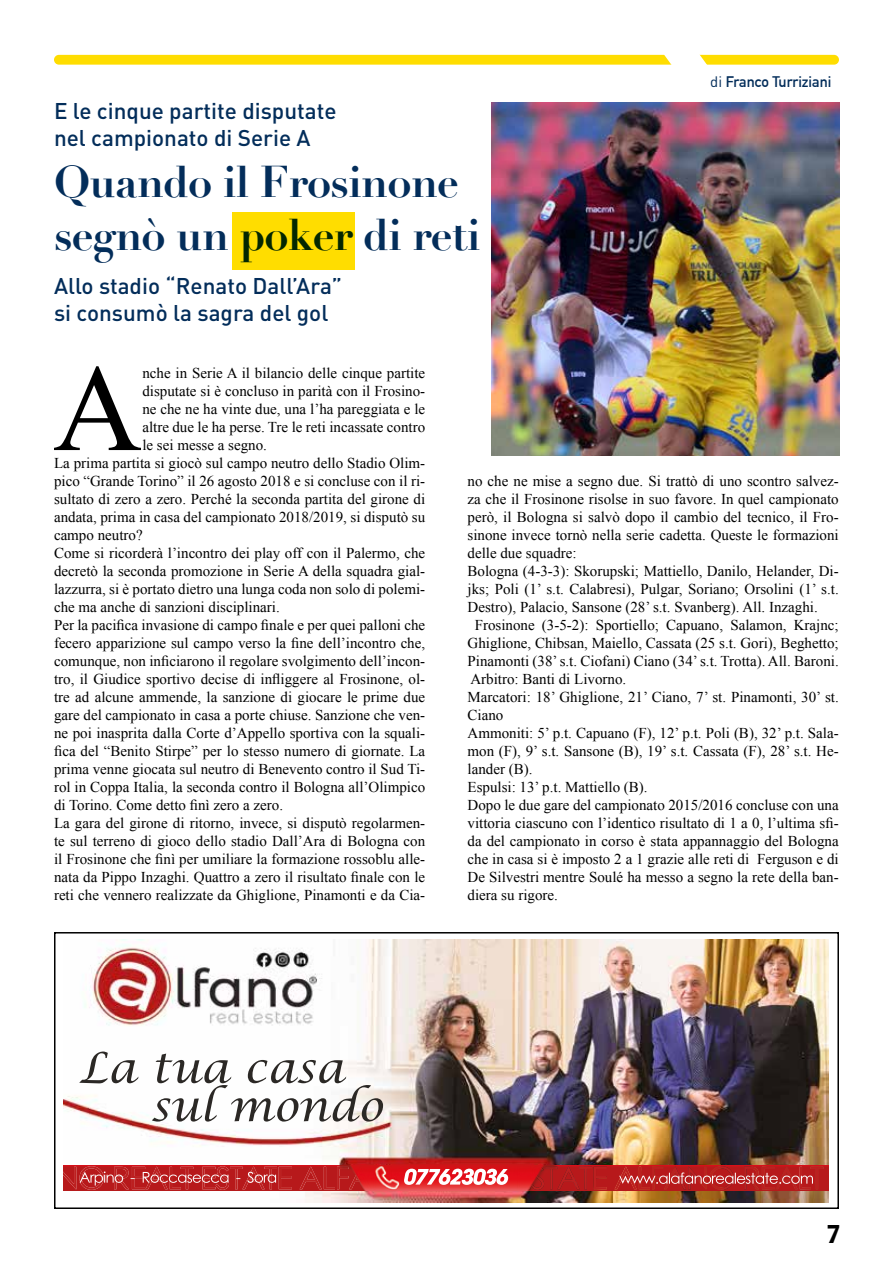
<style>
.page{position:relative;width:893px;height:1263px;background:#fff}
.page>*{position:absolute;margin:0;border:0;box-sizing:border-box;transform-origin:0 0}
.t1{font:123.75px "Times New Roman";color:#000}
.t2{font:700 43.5px/52.5px "Didot";letter-spacing:-.02em;color:#032d5a}
.t3{font:700 24px "Apex New";color:#000}
.t4{font:500 22.5px/27px "DIN Pro";color:#032d5a}
.t5{font:15px "Times New Roman";color:#000}
.t6{font:700 15px "DIN Alternate";color:#032d5a}
.s1{font-family:"DIN Pro";font-weight:400}
</style>
<div class="page">
<img style="left:64px;top:940px;width:765px;height:262px">
<img style="left:64px;top:1166px;width:765px;height:25px">
<div style="left:54px;top:932px;width:785px;height:277px;border:2px solid #000"></div>
<div style="left:54px;top:55px;width:785px;height:10px;background:#fd0;border-radius:5px"></div>
<svg style="left:664px;top:54px;width:47px;height:11px"></svg>
<div style="left:233px;top:212px;width:122px;height:58px;background:#fd0"></div>
<img style="left:491px;top:102px;width:348px;height:353px">
<h3 class="t4" style="left:54px;top:97px;width:284px">E le cinque partite disputate nel campionato di Serie A</h3>
<h2 class="t2" style="left:54px;top:156px;width:428px">Quando il Frosinone segnò un poker di reti</h2>
<h3 class="t4" style="left:54px;top:271px;width:290px">Allo stadio “Renato Dall’Ara” si consumò la sagra del gol</h3>
<p class="t6" style="left:710px;top:70px;width:123px"><span class="s1">di</span> Franco Turriziani</p>
<h1 class="t1" style="left:53px;top:325px;width:91px">A</h1>
<p class="t5" style="left:142px;top:363px;width:284px">nche in Serie A il bilancio delle cinque partite</p>
<p class="t5" style="left:142px;top:381px;width:284px">disputate si è concluso in parità con il Frosino-</p>
<p class="t5" style="left:142px;top:399px;width:284px">ne che ne ha vinte due, una l’ha pareggiata e le</p>
<p class="t5" style="left:142px;top:417px;width:284px">altre due le ha perse. Tre le reti incassate contro</p>
<p class="t5" style="left:142px;top:435px;width:126px">le sei messe a segno.</p>
<p class="t5" style="left:54px;top:453px;width:373px">La prima partita si giocò sul campo neutro dello Stadio Olim-</p>
<p class="t5" style="left:54px;top:471px;width:373px">pico “Grande Torino” il 26 agosto 2018 e si concluse con il ri-</p>
<p class="t5" style="left:54px;top:489px;width:373px">sultato di zero a zero. Perché la seconda partita del girone di</p>
<p class="t5" style="left:54px;top:507px;width:373px">andata, prima in casa del campionato 2018/2019, si disputò su</p>
<p class="t5" style="left:54px;top:525px;width:90px">campo neutro?</p>
<p class="t5" style="left:54px;top:543px;width:373px">Come si ricorderà l’incontro dei play off con il Palermo, che</p>
<p class="t5" style="left:54px;top:561px;width:373px">decretò la seconda promozione in Serie A della squadra gial-</p>
<p class="t5" style="left:54px;top:579px;width:373px">lazzurra, si è portato dietro una lunga coda non solo di polemi-</p>
<p class="t5" style="left:54px;top:597px;width:227px">che ma anche di sanzioni disciplinari.</p>
<p class="t5" style="left:54px;top:615px;width:373px">Per la pacifica invasione di campo finale e per quei palloni che</p>
<p class="t5" style="left:54px;top:633px;width:373px">fecero apparizione sul campo verso la fine dell’incontro che,</p>
<p class="t5" style="left:54px;top:651px;width:373px">comunque, non inficiarono il regolare svolgimento dell’incon-</p>
<p class="t5" style="left:54px;top:669px;width:373px">tro, il Giudice sportivo decise di infliggere al Frosinone, ol-</p>
<p class="t5" style="left:54px;top:687px;width:373px">tre ad alcune ammende, la sanzione di giocare le prime due</p>
<p class="t5" style="left:54px;top:705px;width:373px">gare del campionato in casa a porte chiuse. Sanzione che ven-</p>
<p class="t5" style="left:54px;top:723px;width:373px">ne poi inasprita dalla Corte d’Appello sportiva con la squali-</p>
<p class="t5" style="left:54px;top:741px;width:373px">fica del “Benito Stirpe” per lo stesso numero di giornate. La</p>
<p class="t5" style="left:54px;top:759px;width:373px">prima venne giocata sul neutro di Benevento contro il Sud Ti-</p>
<p class="t5" style="left:54px;top:777px;width:373px">rol in Coppa Italia, la seconda contro il Bologna all’Olimpico</p>
<p class="t5" style="left:54px;top:795px;width:231px">di Torino. Come detto finì zero a zero.</p>
<p class="t5" style="left:54px;top:813px;width:373px">La gara del girone di ritorno, invece, si disputò regolarmen-</p>
<p class="t5" style="left:54px;top:831px;width:373px">te sul terreno di gioco dello stadio Dall’Ara di Bologna con</p>
<p class="t5" style="left:54px;top:849px;width:373px">il Frosinone che finì per umiliare la formazione rossoblu alle-</p>
<p class="t5" style="left:54px;top:867px;width:373px">nata da Pippo Inzaghi. Quattro a zero il risultato finale con le</p>
<p class="t5" style="left:54px;top:885px;width:373px">reti che vennero realizzate da Ghiglione, Pinamonti e da Cia-</p>
<p class="t5" style="left:468px;top:471px;width:373px">no che ne mise a segno due. Si trattò di uno scontro salvez-</p>
<p class="t5" style="left:468px;top:489px;width:373px">za che il Frosinone risolse in suo favore. In quel campionato</p>
<p class="t5" style="left:468px;top:507px;width:373px">però, il Bologna si salvò dopo il cambio del tecnico, il Fro-</p>
<p class="t5" style="left:468px;top:525px;width:373px">sinone invece tornò nella serie cadetta. Queste le formazioni</p>
<p class="t5" style="left:468px;top:543px;width:111px">delle due squadre:</p>
<p class="t5" style="left:468px;top:561px;width:373px">Bologna (4-3-3): Skorupski; Mattiello, Danilo, Helander, Di-</p>
<p class="t5" style="left:468px;top:579px;width:373px">jks; Poli (1’ s.t. Calabresi), Pulgar, Soriano; Orsolini (1’ s.t.</p>
<p class="t5" style="left:468px;top:597px;width:352px">Destro), Palacio, Sansone (28’ s.t. Svanberg). All. Inzaghi.</p>
<p class="t5" style="left:475px;top:615px;width:366px">Frosinone (3-5-2): Sportiello; Capuano, Salamon, Krajnc;</p>
<p class="t5" style="left:468px;top:633px;width:373px">Ghiglione, Chibsan, Maiello, Cassata (25 s.t. Gori), Beghetto;</p>
<p class="t5" style="left:468px;top:651px;width:373px">Pinamonti (38’ s.t. Ciofani) Ciano (34’ s.t. Trotta). All. Baroni.</p>
<p class="t5" style="left:470px;top:669px;width:157px">Arbitro: Banti di Livorno.</p>
<p class="t5" style="left:468px;top:687px;width:373px">Marcatori: 18’ Ghiglione, 21’ Ciano, 7’ st. Pinamonti, 30’ st.</p>
<p class="t5" style="left:468px;top:705px;width:37px">Ciano</p>
<p class="t5" style="left:468px;top:723px;width:373px">Ammoniti: 5’ p.t. Capuano (F), 12’ p.t. Poli (B), 32’ p.t. Sala-</p>
<p class="t5" style="left:468px;top:741px;width:373px">mon (F), 9’ s.t. Sansone (B), 19’ s.t. Cassata (F), 28’ s.t. He-</p>
<p class="t5" style="left:468px;top:759px;width:66px">lander (B).</p>
<p class="t5" style="left:468px;top:777px;width:182px">Espulsi: 13’ p.t. Mattiello (B).</p>
<p class="t5" style="left:468px;top:795px;width:373px">Dopo le due gare del campionato 2015/2016 concluse con una</p>
<p class="t5" style="left:468px;top:813px;width:373px">vittoria ciascuno con l’identico risultato di 1 a 0, l’ultima sfi-</p>
<p class="t5" style="left:468px;top:831px;width:373px">da del campionato in corso è stata appannaggio del Bologna</p>
<p class="t5" style="left:468px;top:849px;width:373px">che in casa si è imposto 2 a 1 grazie alle reti di Ferguson e di</p>
<p class="t5" style="left:468px;top:867px;width:373px">De Silvestri mentre Soulé ha messo a segno la rete della ban-</p>
<p class="t5" style="left:468px;top:885px;width:92px">diera su rigore.</p>
<h3 class="t3" style="left:827px;top:1213px;width:14px">7</h3>
</div>
